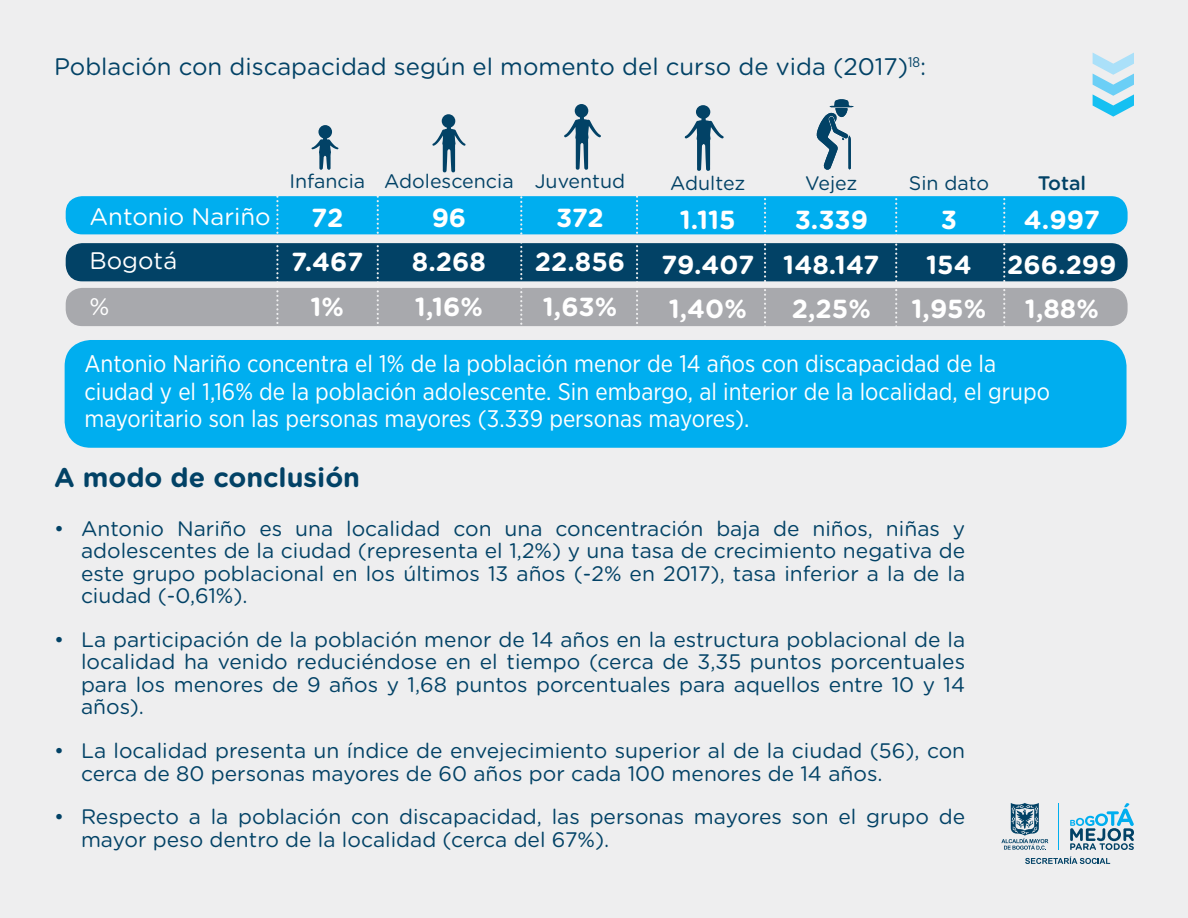
<style>
.page{position:relative;width:1188px;height:918px;background:#eeeeef}
.page>*{position:absolute;margin:0;border:0;box-sizing:border-box;transform-origin:0 0}
.t1{font:700 27px "Gotham Rounded";color:#024266}
.t2{font:700 26.1px/44.7px "Gotham Rounded";color:#fff;text-align:center}
.t3{font:24px/27.6px "Gotham Narrow";color:#fff}
.t4{font:24px "Gotham Rounded";color:#024266}
.t5{font:24px/45.3px "Gotham Rounded";color:#fff}
.t6{font:21px/22.5px "Gotham Rounded";color:#024266;text-align:justify}
.t7{font:19.65px "Gotham Rounded";color:#024266}
.t8{font:500 19.65px "Gotham Rounded";color:#024266}
</style>
<div class="page">
<hr style="left:1059px;top:803px;width:1px;height:47px;background:#00aeef">
<svg style="left:1070px;top:803px;width:64px;height:47px"></svg>
<svg style="left:1001px;top:803px;width:47px;height:47px"></svg>
<svg style="left:1025px;top:857px;width:85px;height:7px"></svg>
<div style="left:66px;top:288px;width:1062px;height:38px;background:#a8a9ad;border-radius:16px"></div>
<div style="left:66px;top:196px;width:1062px;height:38px;background:#00aeef;border-radius:16px"></div>
<div style="left:66px;top:243px;width:1062px;height:38px;background:#024266;border-radius:16px"></div>
<svg style="left:276px;top:196px;width:3px;height:128px"></svg>
<svg style="left:311px;top:125px;width:28px;height:45px"></svg>
<svg style="left:377px;top:196px;width:2px;height:128px"></svg>
<svg style="left:520px;top:196px;width:2px;height:129px"></svg>
<svg style="left:636px;top:196px;width:2px;height:128px"></svg>
<svg style="left:432px;top:114px;width:34px;height:58px"></svg>
<svg style="left:564px;top:104px;width:37px;height:66px"></svg>
<svg style="left:816px;top:99px;width:38px;height:71px"></svg>
<svg style="left:685px;top:105px;width:39px;height:66px"></svg>
<svg style="left:764px;top:196px;width:2px;height:130px"></svg>
<svg style="left:895px;top:196px;width:2px;height:130px"></svg>
<svg style="left:1003px;top:196px;width:2px;height:130px"></svg>
<svg style="left:1093px;top:53px;width:41px;height:64px"></svg>
<div style="left:65px;top:340px;width:1062px;height:108px;background:#00aeef;border-radius:26px"></div>
<p class="t4" style="left:54px;top:50px;width:874px">Población con discapacidad según el momento del curso de vida (2017)<sup>18</sup>:</p>
<p class="t5" style="left:89px;top:192px;width:183px">Antonio Nariño<br>Bogotá<br>%</p>
<p class="t7" style="left:289px;top:168px;width:77px">Infancia</p>
<p class="t2" style="left:291px;top:194px;width:74px">72<br>7.467<br>1%</p>
<p class="t7" style="left:384px;top:168px;width:131px">Adolescencia</p>
<p class="t2" style="left:412px;top:194px;width:75px">96<br>8.268<br>1,16%</p>
<p class="t7" style="left:535px;top:168px;width:92px">Juventud</p>
<p class="t2" style="left:535px;top:194px;width:92px">372<br>22.856<br>1,63%</p>
<p class="t7" style="left:670px;top:170px;width:77px">Adultez</p>
<p class="t2" style="left:661px;top:196px;width:94px">1.115<br>79.407<br>1,40%</p>
<p class="t7" style="left:805px;top:170px;width:54px">Vejez</p>
<p class="t2" style="left:783px;top:196px;width:98px">3.339<br>148.147<br>2,25%</p>
<p class="t7" style="left:909px;top:170px;width:82px">Sin dato</p>
<p class="t2" style="left:912px;top:196px;width:76px">3<br>154<br>1,95%</p>
<p class="t8" style="left:1038px;top:169px;width:50px">Total</p>
<p class="t2" style="left:1007px;top:196px;width:111px">4.997<br>266.299<br>1,88%</p>
<p class="t3" style="left:84px;top:350px;width:967px">Antonio Nariño concentra el 1% de la población menor de 14 años con discapacidad de la ciudad y el 1,16% de la población adolescente. Sin embargo, al interior de la localidad, el grupo mayoritario son las personas mayores (3.339 personas mayores).</p>
<p class="t1" style="left:54px;top:457px;width:308px">A modo de conclusión</p>
<p class="t6" style="left:81px;top:516px;width:886px;text-indent:-27px">• Antonio Nariño es una localidad con una concentración baja de niños, niñas y adolescentes de la ciudad (representa el 1,2%) y una tasa de crecimiento negativa de este grupo poblacional en los últimos 13 años (-2% en 2017), tasa inferior a la de la ciudad (-0,61%).</p>
<p class="t6" style="left:81px;top:627px;width:886px;text-indent:-27px">• La participación de la población menor de 14 años en la estructura poblacional de la localidad ha venido reduciéndose en el tiempo (cerca de 3,35 puntos porcentuales para los menores de 9 años y 1,68 puntos porcentuales para aquellos entre 10 y 14 años).</p>
<p class="t6" style="left:81px;top:738px;width:886px;text-indent:-27px">• La localidad presenta un índice de envejecimiento superior al de la ciudad (56), con cerca de 80 personas mayores de 60 años por cada 100 menores de 14 años.</p>
<p class="t6" style="left:81px;top:805px;width:886px;text-indent:-27px">• Respecto a la población con discapacidad, las personas mayores son el grupo de mayor peso dentro de la localidad (cerca del 67%).</p>
</div>
